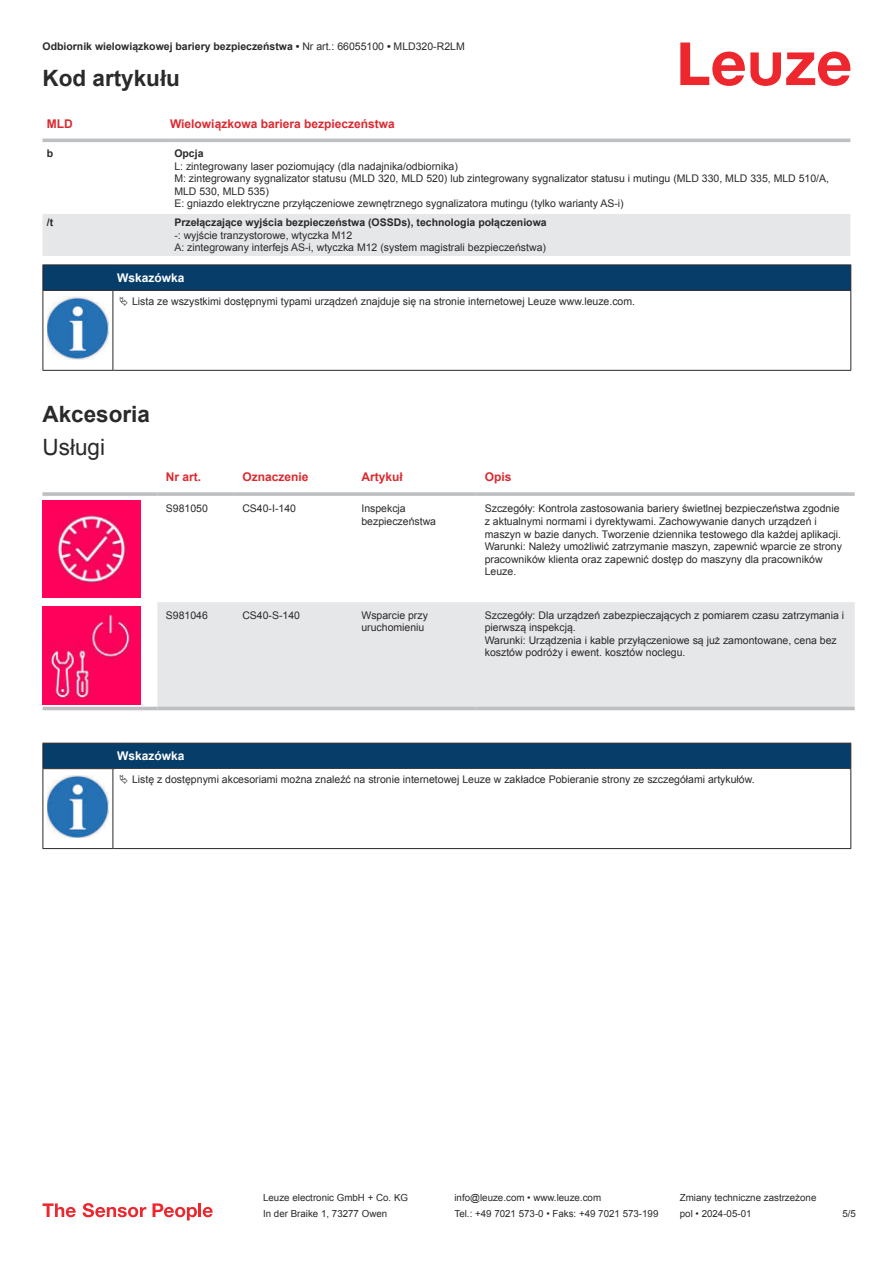
<style>
.page{position:relative;width:893px;height:1263px;background:#fff}
.page>*{position:absolute;margin:0;border:0;box-sizing:border-box;transform-origin:0 0}
.t1{font:700 22.5px "Arial";color:#2b292a}
.t2{font:22.5px "Arial";color:#2b292a}
.t3{font:700 12px "Arial";color:#db2a30}
.t4{font:700 12px "Arial";color:#fff}
.t5{font:10.5px/12.6px "Arial";color:#2b292a}
.t6{font:700 10.5px "Arial";color:#2b292a}
.t7{font:9.75px "Arial";color:#2b292a}
.s1{font-weight:400}
</style>
<div class="page">
<svg style="left:680px;top:43px;width:170px;height:43px"></svg>
<svg style="left:43px;top:138px;width:807px;height:1px"></svg>
<div style="left:43px;top:214px;width:807px;height:42px;background:#e6e7e9"></div>
<hr style="left:43px;top:139px;width:127px;height:3px;background:#bdbfc1">
<hr style="left:170px;top:139px;width:680px;height:3px;background:#bdbfc1">
<svg style="left:43px;top:500px;width:812px;height:211px"></svg>
<div style="left:157px;top:602px;width:698px;height:105px;background:#e6e7e9"></div>
<svg style="left:43px;top:492px;width:114px;height:4px"></svg>
<hr style="left:157px;top:492px;width:77px;height:4px;background:#c5c7c9">
<svg style="left:234px;top:492px;width:119px;height:4px"></svg>
<svg style="left:353px;top:492px;width:123px;height:4px"></svg>
<hr style="left:476px;top:492px;width:379px;height:4px;background:#c5c7c9">
<hr style="left:43px;top:707px;width:114px;height:3px;background:#bdbfc1">
<hr style="left:157px;top:707px;width:77px;height:3px;background:#bdbfc1">
<hr style="left:234px;top:707px;width:119px;height:3px;background:#bdbfc1">
<hr style="left:353px;top:707px;width:123px;height:3px;background:#bdbfc1">
<hr style="left:476px;top:707px;width:379px;height:3px;background:#bdbfc1">
<img style="left:43px;top:500px;width:97px;height:98px">
<img style="left:43px;top:606px;width:97px;height:98px">
<div style="left:43px;top:743px;width:808px;height:26px;background:#063d69"></div>
<hr style="left:113px;top:768px;width:738px;height:1px;background:#2b292a">
<hr style="left:43px;top:769px;width:1px;height:75px;background:#2b292a">
<hr style="left:113px;top:769px;width:1px;height:75px;background:#2b292a">
<hr style="left:850px;top:769px;width:1px;height:75px;background:#2b292a">
<hr style="left:43px;top:848px;width:70px;height:1px;background:#2b292a">
<hr style="left:113px;top:848px;width:738px;height:1px;background:#2b292a">
<img style="left:47px;top:775px;width:61px;height:63px">
<svg style="left:43px;top:1203px;width:33px;height:14px"></svg>
<svg style="left:83px;top:1203px;width:63px;height:14px"></svg>
<svg style="left:153px;top:1203px;width:44px;height:17px"></svg>
<hr style="left:198px;top:1203px;width:3px;height:14px;background:#ed272d">
<svg style="left:203px;top:1207px;width:10px;height:10px"></svg>
<svg style="left:44px;top:291px;width:806px;height:79px"></svg>
<hr style="left:43px;top:290px;width:70px;height:1px;background:#2b292a">
<div style="left:43px;top:265px;width:808px;height:25px;background:#063d69"></div>
<hr style="left:113px;top:290px;width:738px;height:1px;background:#2b292a">
<hr style="left:43px;top:291px;width:1px;height:75px;background:#2b292a">
<hr style="left:113px;top:291px;width:1px;height:75px;background:#2b292a">
<hr style="left:850px;top:291px;width:1px;height:75px;background:#2b292a">
<hr style="left:43px;top:370px;width:70px;height:1px;background:#2b292a">
<hr style="left:113px;top:370px;width:738px;height:1px;background:#2b292a">
<img style="left:47px;top:297px;width:61px;height:63px">
<div style="left:115px;top:291px;width:734px;height:21px;background:#fff"></div>
<p class="t6" style="left:43px;top:39px;width:424px">Odbiornik wielowiązkowej bariery bezpieczeństwa • <span class="s1">Nr art.: 66055100</span> • <span class="s1">MLD320-R2LM</span></p>
<h1 class="t1" style="left:43px;top:63px;width:139px">Kod artykułu</h1>
<p class="t3" style="left:47px;top:119px;width:27px">MLD</p>
<p class="t3" style="left:170px;top:115px;width:226px">Wielowiązkowa bariera bezpieczeństwa</p>
<p class="t6" style="left:47px;top:149px;width:8px">b</p>
<p class="t6" style="left:174px;top:146px;width:31px">Opcja</p>
<p class="t5" style="left:174px;top:160px;width:656px">L: zintegrowany laser poziomujący (dla nadajnika/odbiornika)<br>M: zintegrowany sygnalizator statusu (MLD 320, MLD 520) lub zintegrowany sygnalizator statusu i mutingu (MLD 330, MLD 335, MLD 510/A, MLD 530, MLD 535)<br>E: gniazdo elektryczne przyłączeniowe zewnętrznego sygnalizatora mutingu (tylko warianty AS-i)</p>
<p class="t6" style="left:47px;top:215px;width:8px">/t</p>
<p class="t6" style="left:174px;top:215px;width:374px">Przełączające wyjścia bezpieczeństwa (OSSDs), technologia połączeniowa</p>
<p class="t5" style="left:174px;top:229px;width:373px">-: wyjście tranzystorowe, wtyczka M12<br>A: zintegrowany interfejs AS-i, wtyczka M12 (system magistrali bezpieczeństwa)</p>
<p class="t4" style="left:117px;top:269px;width:69px">Wskazówka</p>
<p class="t5" style="left:132px;top:295px;width:505px">Lista ze wszystkimi dostępnymi typami urządzeń znajduje się na stronie internetowej Leuze www.leuze.com.</p>
<h1 class="t1" style="left:43px;top:398px;width:109px">Akcesoria</h1>
<h1 class="t2" style="left:43px;top:432px;width:64px">Usługi</h1>
<p class="t3" style="left:166px;top:469px;width:37px">Nr art.</p>
<p class="t3" style="left:242px;top:473px;width:68px">Oznaczenie</p>
<p class="t3" style="left:361px;top:469px;width:43px">Artykuł</p>
<p class="t3" style="left:485px;top:469px;width:28px">Opis</p>
<p class="t5" style="left:166px;top:502px;width:44px">S981050</p>
<p class="t5" style="left:242px;top:502px;width:55px">CS40-I-140</p>
<p class="t5" style="left:361px;top:503px;width:76px">Inspekcja bezpieczeństwa</p>
<p class="t5" style="left:485px;top:502px;width:359px">Szczegóły: Kontrola zastosowania bariery świetlnej bezpieczeństwa zgodnie z aktualnymi normami i dyrektywami. Zachowywanie danych urządzeń i maszyn w bazie danych. Tworzenie dziennika testowego dla każdej aplikacji.<br>Warunki: Należy umożliwić zatrzymanie maszyn, zapewnić wparcie ze strony pracowników klienta oraz zapewnić dostęp do maszyny dla pracowników Leuze.</p>
<p class="t5" style="left:166px;top:609px;width:44px">S981046</p>
<p class="t5" style="left:242px;top:609px;width:59px">CS40-S-140</p>
<p class="t5" style="left:361px;top:610px;width:68px">Wsparcie przy uruchomieniu</p>
<p class="t5" style="left:485px;top:609px;width:361px">Szczegóły: Dla urządzeń zabezpieczających z pomiarem czasu zatrzymania i pierwszą inspekcją.<br>Warunki: Urządzenia i kable przyłączeniowe są już zamontowane, cena bez kosztów podróży i ewent. kosztów noclegu.</p>
<p class="t4" style="left:117px;top:747px;width:69px">Wskazówka</p>
<p class="t5" style="left:132px;top:773px;width:624px">Listę z dostępnymi akcesoriami można znaleźć na stronie internetowej Leuze w zakładce Pobieranie strony ze szczegółami artykułów.</p>
<p class="t7" style="left:263px;top:1191px;width:146px">Leuze electronic GmbH + Co. KG</p>
<p class="t7" style="left:454px;top:1191px;width:148px">info@leuze.com • www.leuze.com</p>
<p class="t7" style="left:680px;top:1191px;width:138px">Zmiany techniczne zastrzeżone</p>
<p class="t7" style="left:263px;top:1207px;width:126px">In der Braike 1, 73277 Owen</p>
<p class="t7" style="left:454px;top:1207px;width:205px">Tel.: +49 7021 573-0 • Faks: +49 7021 573-199</p>
<p class="t7" style="left:680px;top:1207px;width:73px">pol • 2024-05-01</p>
<p class="t7" style="left:842px;top:1210px;width:15px">5 /5</p>
</div>
